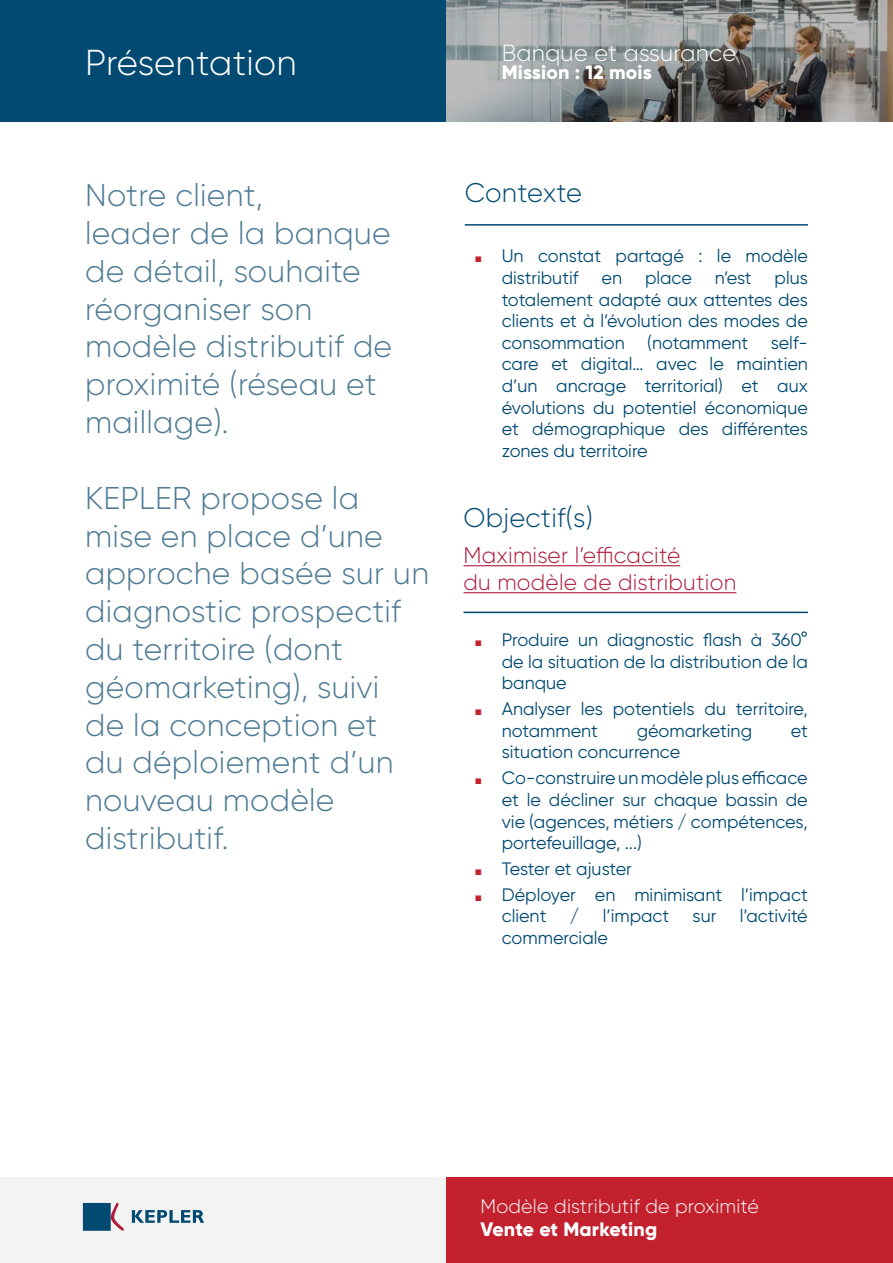
<style>
.page{position:relative;width:893px;height:1263px;background:#fff}
.page>*{position:absolute;margin:0;border:0;box-sizing:border-box;transform-origin:0 0}
.TITRE_PAGE_bloc_bleu{font:300 36px "Gilroy";letter-spacing:.01em;color:#fff}
.TITRE_1_édito{font:300 31.5px/37.8px "Gilroy";letter-spacing:.01em;color:#4f7b95}
.TITRE_2{font:300 27px "Gilroy";letter-spacing:.01em;color:#024a72}
.t1{font:300 23.4px "Gilroy";letter-spacing:.01em;color:#fff}
.TITRE_2-2{font:300 22.5px/27px "Gilroy";letter-spacing:.01em;color:#af1d3c}
.t2{font:800 19.5px "Gilroy";letter-spacing:.01em;color:#fff}
.t3{font:300 19.5px "Gilroy";letter-spacing:.01em;color:#fff}
.t4{font:18px/21.6px "Gilroy";color:#024a72;text-align:justify}
.t5{font:18px "Gilroy";letter-spacing:-.02em;color:#024a72}
.s1{font-family:"Arial";font-weight:700;font-size:12px;color:#c4212f}
</style>
<div class="page">
<div style="left:0;top:1178px;width:446px;height:85px;background:#f3f3f3"></div>
<svg style="left:132px;top:1210px;width:72px;height:13px"></svg>
<svg style="left:83px;top:1202px;width:41px;height:29px"></svg>
<div style="left:446px;top:1178px;width:447px;height:85px;background:#c4212f"></div>
<div style="left:0;top:0;width:446px;height:121px;background:#024a72"></div>
<svg style="left:446px;top:0;width:447px;height:121px;background:#858685"></svg>
<hr style="left:465px;top:224px;width:343px;height:2px;background:#024a72">
<hr style="left:463px;top:565px;width:217px;height:1px;background:#af1d3c">
<hr style="left:463px;top:592px;width:273px;height:1px;background:#af1d3c">
<hr style="left:463px;top:612px;width:345px;height:1px;background:#024a72">
<p class="TITRE_PAGE_bloc_bleu" style="left:85px;top:40px;width:213px">Présentation</p>
<p class="t1" style="left:502px;top:38px;width:236px">Banque et assurance</p>
<p class="t2" style="left:502px;top:60px;width:152px">Mission : 12 mois</p>
<p class="TITRE_1_édito" style="left:85px;top:176px;width:179px">Notre client,</p>
<p class="TITRE_1_édito" style="left:85px;top:214px;width:309px">leader de la banque de détail, souhaite réorganiser son modèle distributif de proximité (réseau et maillage).</p>
<p class="TITRE_1_édito" style="left:85px;top:478px;width:346px">KEPLER propose la mise en place d’une approche basée sur un diagnostic prospectif du territoire (dont géomarketing), suivi<br>de la conception et<br>du déploiement d’un nouveau modèle distributif.</p>
<p class="TITRE_2" style="left:465px;top:176px;width:119px">Contexte</p>
<p class="t4" style="left:502px;top:245px;width:308px;text-indent:-27px"><span class="s1">■</span> Un constat partagé : le modèle distributif</p>
<p class="t4" style="left:502px;top:267px;width:308px;text-indent:273px">plus totalement adapté aux attentes des clients et à l’évolution des modes de consommation</p>
<p class="t4" style="left:601px;top:267px;width:22px">en</p>
<p class="t4" style="left:645px;top:267px;width:48px">place</p>
<p class="t4" style="left:715px;top:267px;width:38px">n’est</p>
<p class="t4" style="left:647px;top:332px;width:103px">(notamment</p>
<p class="t4" style="left:502px;top:332px;width:308px;text-indent:269px">self&shy;care et digital… avec le maintien d’un ancrage territorial) et aux évolutions du potentiel économique et démographique des différentes zones du territoire</p>
<p class="TITRE_2" style="left:463px;top:501px;width:131px">Objectif(s)</p>
<p class="TITRE_2-2" style="left:463px;top:542px;width:274px">Maximiser l’efficacité<br>du modèle de distribution</p>
<p class="t4" style="left:502px;top:629px;width:308px;text-indent:-27px"><span class="s1">■</span> Produire un diagnostic flash à 360° de la situation de la distribution de la banque</p>
<p class="t4" style="left:502px;top:698px;width:307px;text-indent:-27px"><span class="s1">■</span> Analyser les potentiels du territoire, notamment</p>
<p class="t4" style="left:637px;top:719px;width:117px">géomarketing</p>
<p class="t4" style="left:791px;top:719px;width:18px">et</p>
<p class="t4" style="left:502px;top:741px;width:180px">situation concurrence</p>
<p class="t4" style="left:502px;top:767px;width:307px;text-indent:-27px"><span class="s1">■</span> Co-construire un modèle plus efficace et le décliner sur chaque bassin de vie (agences, métiers / compétences, portefeuillage, ...)</p>
<p class="t5" style="left:475px;top:858px;width:159px"><span class="s1">■</span> Tester et ajuster</p>
<p class="t4" style="left:502px;top:883px;width:307px;text-indent:-27px"><span class="s1">■</span> Déployer en minimisant l’impact client</p>
<p class="t4" style="left:570px;top:905px;width:11px">/</p>
<p class="t4" style="left:603px;top:905px;width:68px">l’impact</p>
<p class="t4" style="left:693px;top:905px;width:25px">sur</p>
<p class="t4" style="left:740px;top:905px;width:70px">l’activité</p>
<p class="t4" style="left:502px;top:927px;width:108px">commerciale</p>
<p class="t3" style="left:480px;top:1194px;width:280px">Modèle distributif de proximité</p>
<p class="t2" style="left:480px;top:1217px;width:178px">Vente et Marketing</p>
</div>
